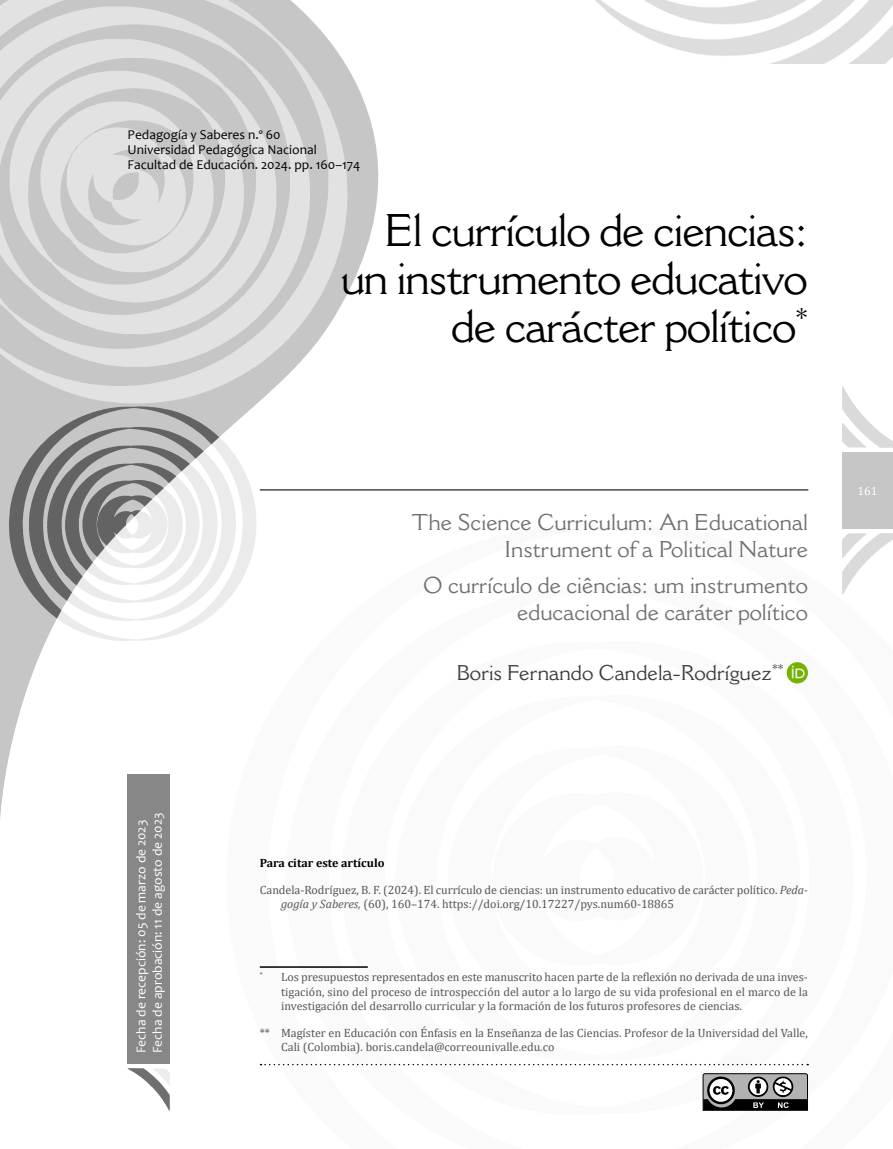
<style>
.page{position:relative;width:893px;height:1149px;background:#fff}
.page>*{position:absolute;margin:0;border:0;box-sizing:border-box;transform-origin:0 0}
.TIT_1_GDE{font:45px/48px "Cantoria MT Std";letter-spacing:-.025em;color:#000;text-align:right}
.Tit_INGLES{font:22.5px/27px "Cantoria MT Std";color:#706f6f;text-align:right}
.Tit_PORTUGUES{font:22.5px/27px "Cantoria MT Std";color:#706f6f;text-align:right}
.AUTORES{font:21px "Cantoria MT Std";color:#3c3c3b}
.DATOS_EDICION{font:13.5px "Candara";color:#000}
.FECHAS{font:13.5px/16.5px "Candara";color:#fff}
.PIE_DE_PAG{font:12px/14.2px "Cambria";letter-spacing:-.005em;color:#575756}
.PARA_CITAR{font:12px/14.2px "Cambria";color:#575756}
.TIT_RESUMEN{font:700 12px "Cambria";color:#000}
.t1{font:12px "Cambria";color:#fff}
.s1{font-style:italic}
</style>
<div class="page">
<svg style="left:1px;top:67px;width:464px;height:754px"></svg>
<svg style="left:1px;top:0;width:346px;height:403px;fill:#e2e2e2"></svg>
<svg style="left:9px;top:406px;width:247px;height:234px"></svg>
<img style="left:595px;top:0;width:298px;height:64px">
<hr style="left:260px;top:489px;width:548px;height:1px;background:#000">
<div style="left:842px;top:452px;width:51px;height:76px;background:#c6c6c6"></div>
<svg style="left:842px;top:386px;width:51px;height:62px"></svg>
<svg style="left:842px;top:533px;width:51px;height:61px"></svg>
<div style="left:128px;top:774px;width:42px;height:289px;background:#878787"></div>
<svg style="left:128px;top:1068px;width:42px;height:42px"></svg>
<svg style="left:702px;top:1073px;width:106px;height:37px"></svg>
<img style="left:787px;top:662px;width:21px;height:21px;border-radius:11px">
<hr style="left:260px;top:965px;width:108px;height:2px;background:#000">
<svg style="left:261px;top:1063px;width:547px;height:1px"></svg>
<img style="left:0;top:0;width:1px;height:1148px">
<p class="DATOS_EDICION" style="left:128px;top:126px;width:155px">Pedagogía y Saberes n.º 60</p>
<p class="DATOS_EDICION" style="left:128px;top:141px;width:191px">Universidad Pedagógica Nacional</p>
<p class="DATOS_EDICION" style="left:128px;top:156px;width:234px">Facultad de Educación. 2024. pp. 160–174</p>
<p class="TIT_1_GDE" style="left:341px;top:206px;width:469px">El currículo de ciencias: un instrumento educativo de carácter político<sup>*</sup></p>
<p class="FECHAS" style="left:133px;top:1052px;width:242px;rotate:-90deg">Fecha de recepción: 05 de marzo de 2023<br>Fecha de aprobación: 11 de agosto de 2023</p>
<p class="Tit_INGLES" style="left:412px;top:509px;width:398px">The Science Curriculum: An Educational<br>Instrument of a Political Nature</p>
<p class="Tit_PORTUGUES" style="left:423px;top:571px;width:386px">O currículo de ciências: um instrumento educacional de caráter político</p>
<p class="AUTORES" style="left:456px;top:659px;width:329px">Boris Fernando Candela-Rodríguez<sup>**</sup></p>
<p class="t1" style="left:857px;top:484px;width:21px">161</p>
<p class="TIT_RESUMEN" style="left:260px;top:853px;width:126px">Para citar este artículo</p>
<p class="PIE_DE_PAG" style="left:281px;top:882px;width:528px;text-indent:-21px">Candela-Rodríguez, B. F. (2024). El currículo de ciencias: un instrumento educativo de carácter político. <span class="s1">Peda&shy;gogía y Saberes,</span> (60), 160–174. https://doi.org/10.17227/pys.num60-18865</p>
<p class="PIE_DE_PAG" style="left:281px;top:969px;width:528px;text-align:justify;text-indent:-21px"><sup>*</sup> Los presupuestos representados en este manuscrito hacen parte de la reflexión no derivada de una inves&shy;tigación, sino del proceso de introspección del autor a lo largo de su vida profesional en el marco de la investigación del desarrollo curricular y la formación de los futuros profesores de ciencias.</p>
<p class="PARA_CITAR" style="left:281px;top:1025px;width:528px;text-indent:-21px">** Magíster en Educación con Énfasis en la Enseñanza de las Ciencias. Profesor de la Universidad del Valle,<br>Cali (Colombia). boris.candela@correounivalle.edu.co</p>
</div>
